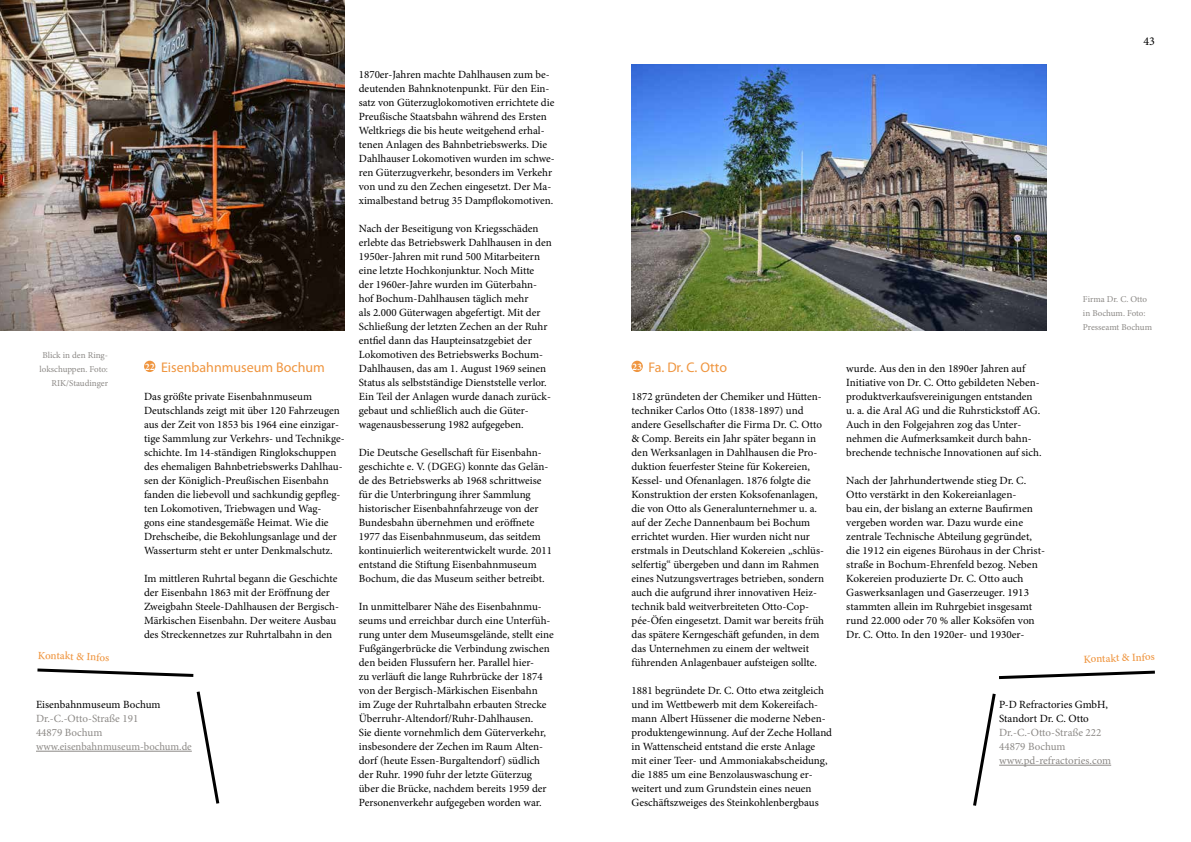
<style>
.page{position:relative;width:1191px;height:842px;background:#fff}
.page>*{position:absolute;margin:0;border:0;box-sizing:border-box;transform-origin:0 0}
.t1{font:14px "Myriad Pro";color:#ef953f}
.t2{font:12px "Minion Pro";color:#000}
.t3{font:11px/14px "Minion Pro";color:#000}
.t4{font:11px/14px "Minion Pro";color:#8c8986}
.t5{font:500 11px "Minion Pro";color:#ef953f}
.t6{font:700 10px "Minion Pro";color:#fff}
.t7{font:9px/14px "Minion Pro";color:#8c8986;text-align:right}
</style>
<div class="page">
<svg style="left:196px;top:691px;width:24px;height:113px"></svg>
<svg style="left:37px;top:668px;width:157px;height:9px"></svg>
<hr style="left:36px;top:751px;width:156px;height:1px;background:#8c8986">
<img style="left:0;top:0;width:345px;height:330px">
<div style="left:144px;top:361px;width:11px;height:11px;background:#ef953f;border-radius:50%"></div>
<img style="left:631px;top:64px;width:416px;height:266px">
<svg style="left:999px;top:670px;width:156px;height:10px"></svg>
<svg style="left:973px;top:693px;width:23px;height:113px"></svg>
<hr style="left:999px;top:765px;width:112px;height:1px;background:#8c8986">
<div style="left:631px;top:361px;width:12px;height:11px;background:#ef953f;border-radius:50%"></div>
<p class="t3" style="left:359px;top:68px;width:197px">1870er-Jahren machte Dahlhausen zum be&shy;deutenden Bahnknotenpunkt. Für den Ein&shy;satz von Güterzuglokomotiven errichtete die Preußische Staatsbahn während des Ersten Weltkriegs die bis heute weitgehend erhal&shy;tenen Anlagen des Bahnbetriebswerks. Die Dahlhauser Lokomotiven wurden im schwe&shy;ren Güterzugverkehr, besonders im Verkehr von und zu den Zechen eingesetzt. Der Ma&shy;ximalbestand betrug 35 Dampflokomotiven.</p>
<p class="t3" style="left:359px;top:222px;width:194px">Nach der Beseitigung von Kriegsschäden erlebte das Betriebswerk Dahlhausen in den 1950er-Jahren mit rund 500 Mitarbeitern eine letzte Hochkonjunktur. Noch Mitte<br>der 1960er-Jahre wurden im Güterbahn&shy;hof Bochum-Dahlhausen täglich mehr<br>als 2.000 Güterwagen abgefertigt. Mit der Schließung der letzten Zechen an der Ruhr entfiel dann das Haupteinsatzgebiet der Lokomotiven des Betriebswerks Bochum-Dahlhausen, das am 1. August 1969 seinen Status als selbstständige Dienststelle verlor.<br>Ein Teil der Anlagen wurde danach zurück&shy;gebaut und schließlich auch die Güter&shy;wagenausbesserung 1982 aufgegeben.</p>
<p class="t3" style="left:359px;top:446px;width:195px">Die Deutsche Gesellschaft für Eisenbahn&shy;geschichte e. V. (DGEG) konnte das Gelän&shy;de des Betriebswerks ab 1968 schrittweise für die Unterbringung ihrer Sammlung historischer Eisenbahnfahrzeuge von der Bundesbahn übernehmen und eröffnete 1977 das Eisenbahnmuseum, das seitdem kontinuierlich weiterentwickelt wurde. 2011 entstand die Stiftung Eisenbahnmuseum Bochum, die das Museum seither betreibt.</p>
<p class="t3" style="left:359px;top:600px;width:196px">In unmittelbarer Nähe des Eisenbahnmu&shy;seums und erreichbar durch eine Unterfüh&shy;rung unter dem Museumsgelände, stellt eine Fußgängerbrücke die Verbindung zwischen den beiden Flussufern her. Parallel hier-<br>zu verläuft die lange Ruhrbrücke der 1874 von der Bergisch-Märkischen Eisenbahn<br>im Zuge der Ruhrtalbahn erbauten Strecke Überruhr-Altendorf/Ruhr-Dahlhausen.<br>Sie diente vornehmlich dem Güterverkehr, insbesondere der Zechen im Raum Alten&shy;dorf (heute Essen-Burgaltendorf) südlich der Ruhr. 1990 fuhr der letzte Güterzug über die Brücke, nachdem bereits 1959 der Personenverkehr aufgegeben worden war.</p>
<p class="t7" style="left:40px;top:348px;width:70px">Blick in den Ring&shy;lokschuppen. Foto:<br>RIK/Staudinger</p>
<p class="t1" style="left:161px;top:359px;width:165px">Eisenbahnmuseum Bochum</p>
<p class="t3" style="left:144px;top:390px;width:202px">Das größte private Eisenbahnmuseum Deutschlands zeigt mit über 120 Fahrzeugen aus der Zeit von 1853 bis 1964 eine einzigar&shy;tige Sammlung zur Verkehrs- und Technikge&shy;schichte. Im 14-ständigen Ringlokschuppen des ehemaligen Bahnbetriebswerks Dahlhau&shy;sen der Königlich-Preußischen Eisenbahn fanden die liebevoll und sachkundig gepfleg&shy;ten Lokomotiven, Triebwagen und Wag&shy;gons eine standesgemäße Heimat. Wie die Drehscheibe, die Bekohlungsanlage und der Wasserturm steht er unter Denkmalschutz.</p>
<p class="t3" style="left:144px;top:572px;width:196px">Im mittleren Ruhrtal begann die Geschichte der Eisenbahn 1863 mit der Eröffnung der Zweigbahn Steele-Dahlhausen der Bergisch-Märkischen Eisenbahn. Der weitere Ausbau des Streckennetzes zur Ruhrtalbahn in den</p>
<p class="t6" style="left:145px;top:360px;width:11px">22</p>
<p class="t1" style="left:648px;top:359px;width:80px">Fa. Dr. C. Otto</p>
<p class="t3" style="left:631px;top:390px;width:194px">1872 gründeten der Chemiker und Hütten&shy;techniker Carlos Otto (1838-1897) und andere Gesellschafter die Firma Dr. C. Otto &amp; Comp. Bereits ein Jahr später begann in den Werksanlagen in Dahlhausen die Pro&shy;duktion feuerfester Steine für Kokereien, Kessel- und Ofenanlagen. 1876 folgte die Konstruktion der ersten Koksofenanlagen, die von Otto als Generalunternehmer u. a. auf der Zeche Dannenbaum bei Bochum errichtet wurden. Hier wurden nicht nur erstmals in Deutschland Kokereien „schlüs&shy;selfertig“ übergeben und dann im Rahmen eines Nutzungsvertrages betrieben, sondern auch die aufgrund ihrer innovativen Heiz&shy;technik bald weitverbreiteten Otto-Cop&shy;pée-Öfen eingesetzt. Damit war bereits früh das spätere Kerngeschäft gefunden, in dem das Unternehmen zu einem der weltweit führenden Anlagenbauer aufsteigen sollte.</p>
<p class="t3" style="left:631px;top:684px;width:202px">1881 begründete Dr. C. Otto etwa zeitgleich und im Wettbewerb mit dem Kokereifach&shy;mann Albert Hüssener die moderne Neben&shy;produktengewinnung. Auf der Zeche Holland in Wattenscheid entstand die erste Anlage mit einer Teer- und Ammoniakabscheidung, die 1885 um eine Benzolauswaschung er&shy;weitert und zum Grundstein eines neuen Geschäftszweiges des Steinkohlenbergbaus</p>
<p class="t6" style="left:632px;top:360px;width:11px">23</p>
<p class="t5" style="left:38px;top:648px;width:73px;rotate:2deg">Kontakt &amp; Infos</p>
<p class="t3" style="left:36px;top:698px;width:126px">Eisenbahnmuseum Bochum</p>
<p class="t4" style="left:36px;top:712px;width:157px">Dr.-C.-Otto-Straße 191<br>44879 Bochum www.eisenbahnmuseum-bochum.de</p>
<p class="t2" style="left:1143px;top:33px;width:13px">43</p>
<p class="t3" style="left:846px;top:362px;width:195px">wurde. Aus den in den 1890er Jahren auf Initiative von Dr. C. Otto gebildeten Neben&shy;produktverkaufsvereinigungen entstanden u. a. die Aral AG und die Ruhrstickstoff AG.<br>Auch in den Folgejahren zog das Unter&shy;nehmen die Aufmerksamkeit durch bahn&shy;brechende technische Innovationen auf sich.</p>
<p class="t3" style="left:846px;top:474px;width:200px">Nach der Jahrhundertwende stieg Dr. C.<br>Otto verstärkt in den Kokereianlagen-<br>bau ein, der bislang an externe Baufirmen vergeben worden war. Dazu wurde eine zentrale Technische Abteilung gegründet, die 1912 ein eigenes Bürohaus in der Christ&shy;straße in Bochum-Ehrenfeld bezog. Neben Kokereien produzierte Dr. C. Otto auch Gaswerksanlagen und Gaserzeuger. 1913 stammten allein im Ruhrgebiet insgesamt rund 22.000 oder 70 % aller Koksöfen von Dr. C. Otto. In den 1920er- und 1930er-</p>
<p class="t7" style="left:1083px;top:292px;width:71px;text-align:left">Firma Dr. C. Otto in Bochum. Foto:<br>Presseamt Bochum</p>
<p class="t5" style="left:1083px;top:652px;width:73px;rotate:-2deg">Kontakt &amp; Infos</p>
<p class="t3" style="left:999px;top:698px;width:110px">P-D Refractories GmbH,<br>Standort Dr. C. Otto</p>
<p class="t4" style="left:999px;top:726px;width:113px">Dr.-C.-Otto-Straße 222<br>44879 Bochum www.pd-refractories.com</p>
</div>
